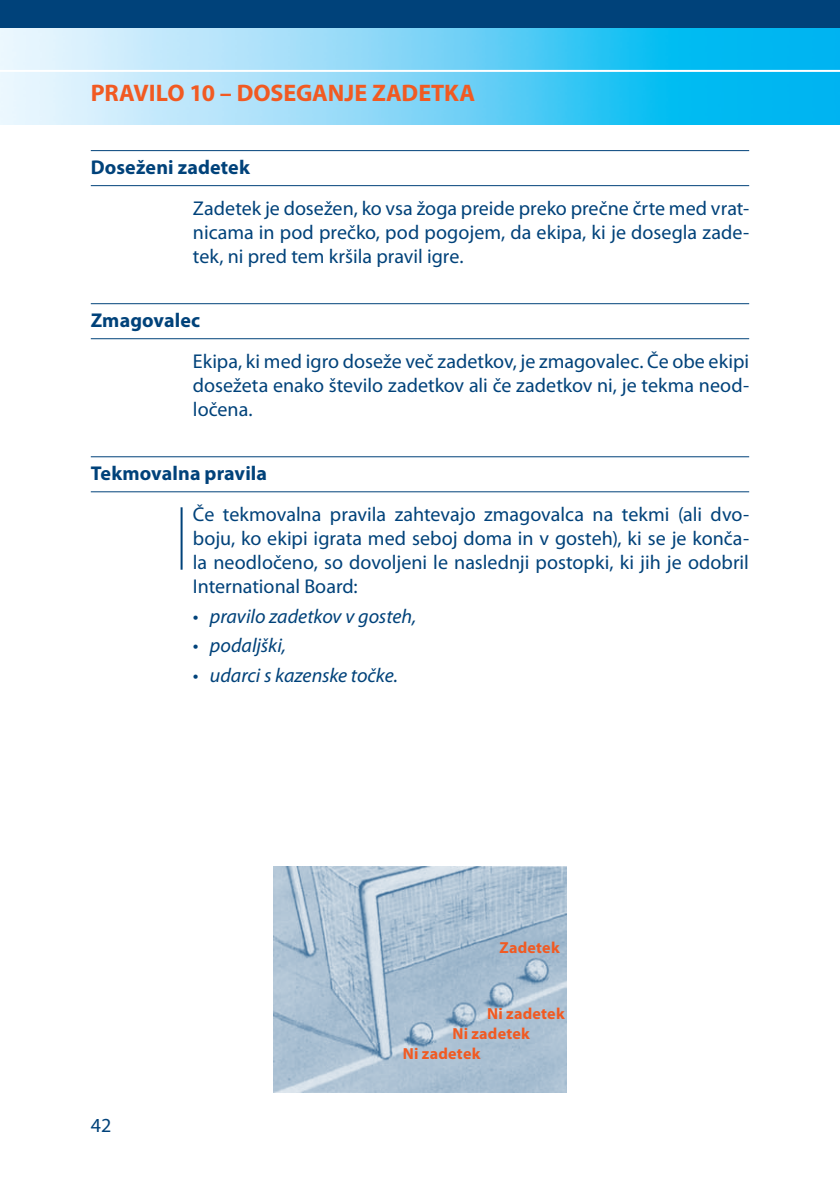
<style>
.page{position:relative;width:840px;height:1191px;background:#fff}
.page>*{position:absolute;margin:0;border:0;box-sizing:border-box;transform-origin:0 0}
.t1{font:700 24px "Myriad Pro";letter-spacing:-.005em;color:#f15a22}
.t2{font:20px/24px "Myriad Pro";color:#00427a;text-align:justify}
.t3{font:italic 20px "Myriad Pro";letter-spacing:-.005em;color:#00427a}
.t4{font:700 20px "Myriad Pro";letter-spacing:.005em;color:#00427a}
.t5{font:700 16px "Myriad Pro";letter-spacing:.015em;color:#f15a22}
</style>
<div class="page">
<div style="left:0;top:0;width:839px;height:28px;background:#00427a"></div>
<img style="left:0;top:28px;width:839px;height:97px">
<hr style="left:0;top:70px;width:839px;height:2px;background:#fff">
<hr style="left:91px;top:150px;width:657px;height:1px;background:#00427a">
<hr style="left:91px;top:185px;width:657px;height:1px;background:#00427a">
<hr style="left:91px;top:303px;width:657px;height:1px;background:#00427a">
<hr style="left:91px;top:338px;width:657px;height:1px;background:#00427a">
<hr style="left:91px;top:456px;width:657px;height:1px;background:#00427a">
<hr style="left:91px;top:491px;width:657px;height:1px;background:#00427a">
<img style="left:274px;top:866px;width:291px;height:226px">
<hr style="left:180px;top:507px;width:2px;height:62px;background:#00427a">
<p class="t1" style="left:91px;top:80px;width:386px">PRAVILO 10 – DOSEGANJE ZADETKA</p>
<p class="t4" style="left:91px;top:156px;width:160px">Doseženi zadetek</p>
<p class="t2" style="left:193px;top:196px;width:557px">Zadetek je dosežen, ko vsa žoga preide preko prečne črte med vrat&shy;nicama in pod prečko, pod pogojem, da ekipa, ki je dosegla zade&shy;tek, ni pred tem kršila pravil igre.</p>
<p class="t4" style="left:91px;top:309px;width:111px">Zmagovalec</p>
<p class="t2" style="left:193px;top:349px;width:557px">Ekipa, ki med igro doseže več zadetkov, je zmagovalec. Če obe ekipi dosežeta enako število zadetkov ali če zadetkov ni, je tekma neod&shy;ločena.</p>
<p class="t4" style="left:91px;top:462px;width:178px">Tekmovalna pravila</p>
<p class="t2" style="left:193px;top:502px;width:557px">Če tekmovalna pravila zahtevajo zmagovalca na tekmi (ali dvo&shy;boju, ko ekipi igrata med seboj doma in v gosteh), ki se je konča&shy;la neodločeno, so dovoljeni le naslednji postopki, ki jih je odobril International Board:</p>
<p class="t3" style="left:193px;top:605px;width:225px">• pravilo zadetkov v gosteh,</p>
<p class="t3" style="left:193px;top:635px;width:95px">• podaljški,</p>
<p class="t3" style="left:193px;top:664px;width:206px">• udarci s kazenske točke.</p>
<p class="t5" style="left:499px;top:939px;width:62px">Zadetek</p>
<p class="t5" style="left:487px;top:1004px;width:79px">Ni zadetek</p>
<p class="t5" style="left:452px;top:1024px;width:79px">Ni zadetek</p>
<p class="t2" style="left:91px;top:1114px;width:22px">42</p>
<p class="t5" style="left:403px;top:1045px;width:79px">Ni zadetek</p>
</div>
